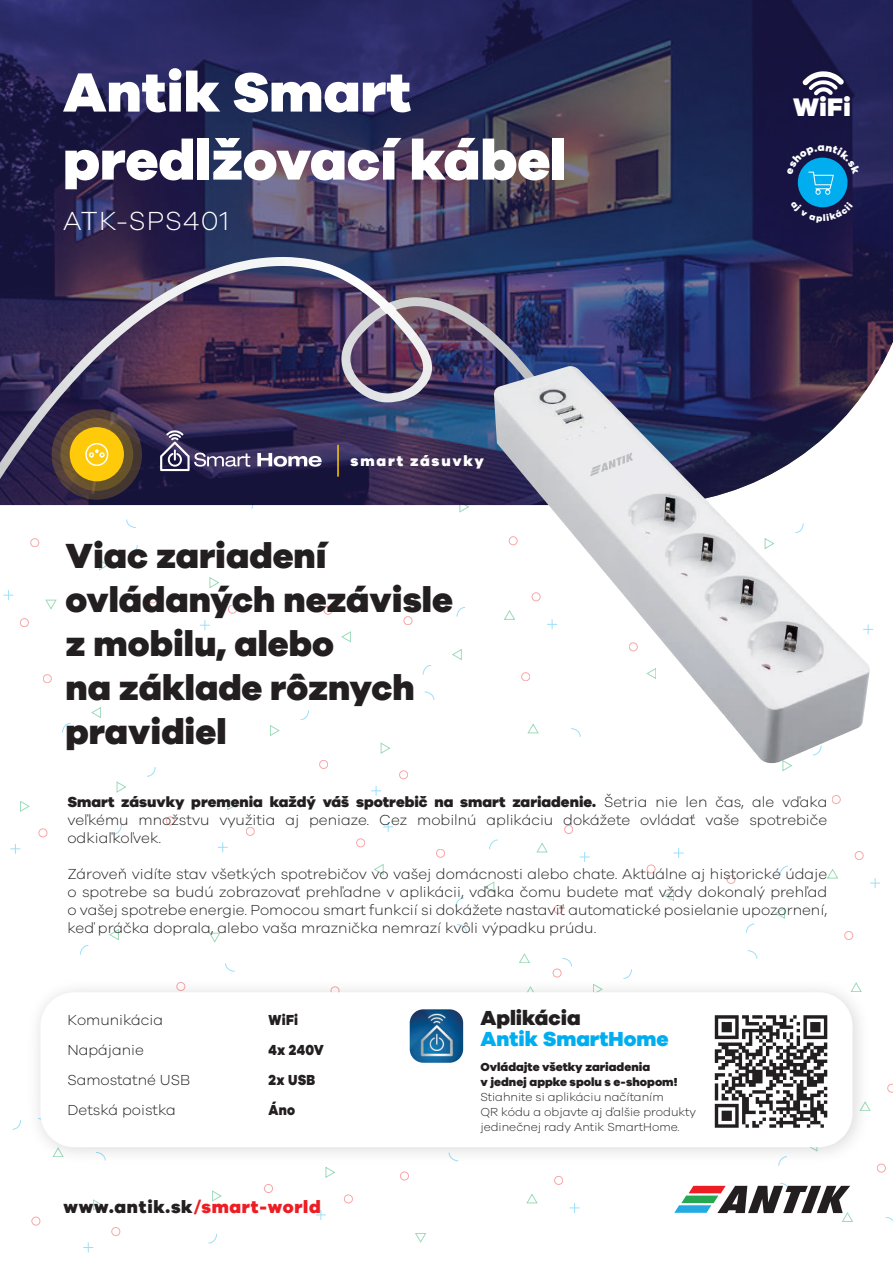
<style>
.page{position:relative;width:893px;height:1263px;background:#fff}
.page>*{position:absolute;margin:0;border:0;box-sizing:border-box;transform-origin:0 0}
.t1{font:800 57px/67.9px "Galano Grotesque";color:#fff}
.t2{font:800 36px/44px "Galano Grotesque";color:#231f20}
.t3{font:300 27px "Galano Grotesque";letter-spacing:.04em;color:#fff}
.t4{font:800 26.25px "Galano Grotesque";color:#fff}
.t5{font:800 21px "Galano Grotesque";color:#00aeef}
.t6{font:800 21px "Galano Grotesque";color:#231f20}
.t7{font:800 18px "Galano Grotesque";letter-spacing:.04em;color:#231f20}
.t8{font:300 15px/18px "Galano Grotesque";color:#231f20;text-align:justify}
.t9{font:800 15px/30px "Galano Grotesque";letter-spacing:.02em;color:#231f20;scale:.88 1}
.t10{font:800 15px "Galano Grotesque";letter-spacing:.12em;color:#fff}
.t11{font:300 12px/15px "Galano Grotesque";color:#231f20}
.t12{font:800 12px/15px "Galano Grotesque";color:#231f20}
.s1{font-weight:800}
.s2{color:#ee1d23}
</style>
<div class="page">
<svg style="left:126px;top:519px;width:10px;height:9px"></svg>
<div style="left:31px;top:538px;width:8px;height:9px;border:1px solid #ee1d23;border-radius:50%"></div>
<div style="left:20px;top:618px;width:9px;height:9px;border:1px solid #ee1d23;border-radius:50%"></div>
<svg style="left:46px;top:600px;width:10px;height:9px"></svg>
<svg style="left:3px;top:590px;width:10px;height:10px"></svg>
<svg style="left:95px;top:603px;width:9px;height:9px"></svg>
<svg style="left:129px;top:545px;width:9px;height:9px"></svg>
<div style="left:148px;top:595px;width:9px;height:8px;border:1px solid #ee1d23;border-radius:50%"></div>
<div style="left:228px;top:605px;width:9px;height:8px;border:1px solid #ee1d23;border-radius:50%"></div>
<svg style="left:99px;top:560px;width:9px;height:10px"></svg>
<svg style="left:210px;top:577px;width:9px;height:11px"></svg>
<svg style="left:200px;top:620px;width:10px;height:10px"></svg>
<div style="left:39px;top:829px;width:8px;height:8px;border:1px solid #ee1d23;border-radius:50%"></div>
<svg style="left:20px;top:801px;width:9px;height:10px"></svg>
<svg style="left:10px;top:844px;width:10px;height:10px"></svg>
<svg style="left:62px;top:723px;width:9px;height:9px"></svg>
<div style="left:43px;top:674px;width:9px;height:9px;border:1px solid #ee1d23;border-radius:50%"></div>
<svg style="left:92px;top:707px;width:9px;height:11px"></svg>
<svg style="left:113px;top:825px;width:8px;height:9px"></svg>
<svg style="left:147px;top:767px;width:8px;height:9px"></svg>
<div style="left:166px;top:817px;width:9px;height:8px;border:1px solid #ee1d23;border-radius:50%"></div>
<div style="left:246px;top:827px;width:8px;height:8px;border:1px solid #ee1d23;border-radius:50%"></div>
<svg style="left:117px;top:782px;width:9px;height:10px"></svg>
<svg style="left:228px;top:799px;width:9px;height:11px"></svg>
<svg style="left:218px;top:842px;width:10px;height:10px"></svg>
<svg style="left:80px;top:945px;width:8px;height:10px"></svg>
<svg style="left:110px;top:929px;width:9px;height:11px"></svg>
<svg style="left:562px;top:958px;width:10px;height:8px"></svg>
<svg style="left:457px;top:924px;width:10px;height:9px"></svg>
<div style="left:554px;top:905px;width:8px;height:9px;border:1px solid #ee1d23;border-radius:50%"></div>
<div style="left:564px;top:825px;width:9px;height:9px;border:1px solid #ee1d23;border-radius:50%"></div>
<svg style="left:519px;top:954px;width:11px;height:9px"></svg>
<svg style="left:537px;top:843px;width:10px;height:9px"></svg>
<svg style="left:580px;top:852px;width:10px;height:10px"></svg>
<svg style="left:489px;top:840px;width:9px;height:9px"></svg>
<svg style="left:456px;top:898px;width:8px;height:9px"></svg>
<div style="left:436px;top:849px;width:9px;height:8px;border:1px solid #ee1d23;border-radius:50%"></div>
<div style="left:356px;top:839px;width:9px;height:8px;border:1px solid #ee1d23;border-radius:50%"></div>
<svg style="left:485px;top:882px;width:9px;height:10px"></svg>
<svg style="left:374px;top:864px;width:9px;height:11px"></svg>
<svg style="left:383px;top:822px;width:10px;height:10px"></svg>
<svg style="left:425px;top:692px;width:9px;height:8px"></svg>
<svg style="left:457px;top:607px;width:8px;height:10px"></svg>
<svg style="left:423px;top:665px;width:8px;height:9px"></svg>
<div style="left:404px;top:616px;width:8px;height:9px;border:1px solid #ee1d23;border-radius:50%"></div>
<div style="left:324px;top:606px;width:8px;height:8px;border:1px solid #ee1d23;border-radius:50%"></div>
<svg style="left:452px;top:649px;width:9px;height:11px"></svg>
<svg style="left:342px;top:632px;width:9px;height:10px"></svg>
<svg style="left:351px;top:589px;width:10px;height:10px"></svg>
<svg style="left:300px;top:710px;width:9px;height:10px"></svg>
<div style="left:319px;top:760px;width:9px;height:9px;border:1px solid #ee1d23;border-radius:50%"></div>
<div style="left:399px;top:770px;width:9px;height:9px;border:1px solid #ee1d23;border-radius:50%"></div>
<svg style="left:270px;top:725px;width:9px;height:11px"></svg>
<svg style="left:381px;top:743px;width:9px;height:10px"></svg>
<svg style="left:460px;top:505px;width:9px;height:7px"></svg>
<svg style="left:371px;top:786px;width:10px;height:10px"></svg>
<svg style="left:885px;top:1217px;width:8px;height:4px"></svg>
<div style="left:877px;top:1164px;width:8px;height:8px;border:1px solid #ee1d23;border-radius:50%"></div>
<svg style="left:887px;top:1084px;width:6px;height:8px"></svg>
<svg style="left:748px;top:950px;width:9px;height:9px"></svg>
<div style="left:844px;top:931px;width:9px;height:9px;border:1px solid #ee1d23;border-radius:50%"></div>
<div style="left:855px;top:851px;width:8px;height:9px;border:1px solid #ee1d23;border-radius:50%"></div>
<svg style="left:827px;top:869px;width:11px;height:9px"></svg>
<svg style="left:870px;top:878px;width:10px;height:10px"></svg>
<svg style="left:780px;top:866px;width:8px;height:9px"></svg>
<svg style="left:746px;top:924px;width:8px;height:9px"></svg>
<div style="left:727px;top:875px;width:8px;height:9px;border:1px solid #ee1d23;border-radius:50%"></div>
<div style="left:647px;top:865px;width:8px;height:8px;border:1px solid #ee1d23;border-radius:50%"></div>
<svg style="left:775px;top:908px;width:9px;height:10px"></svg>
<svg style="left:665px;top:890px;width:9px;height:11px"></svg>
<svg style="left:674px;top:848px;width:10px;height:10px"></svg>
<div style="left:832px;top:795px;width:8px;height:9px;border:1px solid #ee1d23;border-radius:50%"></div>
<svg style="left:783px;top:766px;width:9px;height:5px"></svg>
<svg style="left:13px;top:1122px;width:7px;height:7px"></svg>
<div style="left:32px;top:1217px;width:8px;height:8px;border:1px solid #ee1d23;border-radius:50%"></div>
<div style="left:112px;top:1227px;width:8px;height:9px;border:1px solid #ee1d23;border-radius:50%"></div>
<svg style="left:93px;top:1200px;width:9px;height:10px"></svg>
<svg style="left:83px;top:1242px;width:10px;height:10px"></svg>
<svg style="left:209px;top:1234px;width:8px;height:9px"></svg>
<div style="left:264px;top:1184px;width:9px;height:9px;border:1px solid #ee1d23;border-radius:50%"></div>
<div style="left:344px;top:1195px;width:9px;height:8px;border:1px solid #ee1d23;border-radius:50%"></div>
<svg style="left:212px;top:1191px;width:9px;height:10px"></svg>
<svg style="left:326px;top:1172px;width:9px;height:5px"></svg>
<svg style="left:316px;top:1210px;width:10px;height:10px"></svg>
<svg style="left:225px;top:963px;width:10px;height:8px"></svg>
<svg style="left:209px;top:933px;width:11px;height:9px"></svg>
<div style="left:554px;top:1176px;width:9px;height:8px;border:1px solid #ee1d23;border-radius:50%"></div>
<svg style="left:527px;top:1194px;width:10px;height:9px"></svg>
<svg style="left:570px;top:1203px;width:10px;height:10px"></svg>
<div style="left:400px;top:1172px;width:9px;height:8px;border:1px solid #ee1d23;border-radius:50%"></div>
<div style="left:553px;top:969px;width:8px;height:8px;border:1px solid #ee1d23;border-radius:50%"></div>
<svg style="left:415px;top:1233px;width:11px;height:9px"></svg>
<svg style="left:0;top:0;width:893px;height:505px;background:#2e2d58"></svg>
<svg style="left:674px;top:1183px;width:179px;height:38px"></svg>
<div style="left:798px;top:158px;width:49px;height:49px;background:#00aeef;border-radius:50%"></div>
<img style="left:20px;top:971px;width:851px;height:201px">
<div style="left:40px;top:992px;width:812px;height:155px;background:#fff;border-radius:34px"></div>
<img style="left:410px;top:1009px;width:53px;height:54px">
<svg style="left:714px;top:1015px;width:113px;height:113px"></svg>
<svg style="left:803px;top:71px;width:41px;height:24px"></svg>
<svg style="left:52px;top:409px;width:90px;height:91px"></svg>
<svg style="left:60px;top:418px;width:73px;height:73px"></svg>
<img style="left:0;top:257px;width:535px;height:222px">
<img style="left:493px;top:366px;width:377px;height:400px">
<svg style="left:590px;top:452px;width:43px;height:24px"></svg>
<svg style="left:787px;top:145px;width:73px;height:50px"></svg>
<svg style="left:790px;top:201px;width:63px;height:22px"></svg>
<h1 class="t1" style="left:63px;top:56px;width:505px">Antik Smart predlžovací kábel</h1>
<h3 class="t3" style="left:63px;top:205px;width:167px">ATK-SPS401</h3>
<p class="t10" style="left:351px;top:451px;width:135px">smart zásuvky</p>
<h2 class="t2" style="left:66px;top:533px;width:389px">Viac zariadení ovládaných nezávisle z mobilu, alebo<br>na základe rôznych pravidiel</h2>
<h3 class="t4" style="left:793px;top:90px;width:59px">WiFi</h3>
<p class="t8" style="left:67px;top:792px;width:761px"><span class="s1">Smart zásuvky premenia každý váš spotrebič na smart zariadenie.</span> Šetria nie len čas, ale vďaka veľkému množstvu využitia aj peniaze. Cez mobilnú aplikáciu dokážete ovládať vaše spotrebiče odkiaľkoľvek.</p>
<p class="t8" style="left:67px;top:864px;width:761px">Zároveň vidíte stav všetkých spotrebičov vo vašej domácnosti alebo chate. Aktuálne aj historické údaje o spotrebe sa budú zobrazovať prehľadne v aplikácii, vďaka čomu budete mať vždy dokonalý prehľad o vašej spotrebe energie. Pomocou smart funkcií si dokážete nastaviť automatické posielanie upozornení, keď práčka doprala, alebo vaša mraznička nemrazí kvôli výpadku prúdu.</p>
<p class="t8" style="left:67px;top:1005px;width:124px;line-height:30px;text-align:left">Komunikácia<br>Napájanie<br>Samostatné USB<br>Detská poistka</p>
<p class="t9" style="left:268px;top:1005px;width:64px">WiFi<br>4x 240V<br>2x USB<br>Áno</p>
<h3 class="t6" style="left:480px;top:1005px;width:102px">Aplikácia</h3>
<h3 class="t5" style="left:480px;top:1026px;width:190px">Antik SmartHome</h3>
<p class="t12" style="left:480px;top:1059px;width:199px">Ovládajte všetky zariadenia<br>v jednej appke spolu s e-shopom!</p>
<p class="t11" style="left:480px;top:1089px;width:217px">Stiahnite si aplikáciu načítaním<br>QR kódu a objavte aj ďalšie produkty jedinečnej rady Antik SmartHome.</p>
<p class="t7" style="left:64px;top:1195px;width:259px">www.antik.sk<span class="s2">/smart-world</span></p>
</div>
